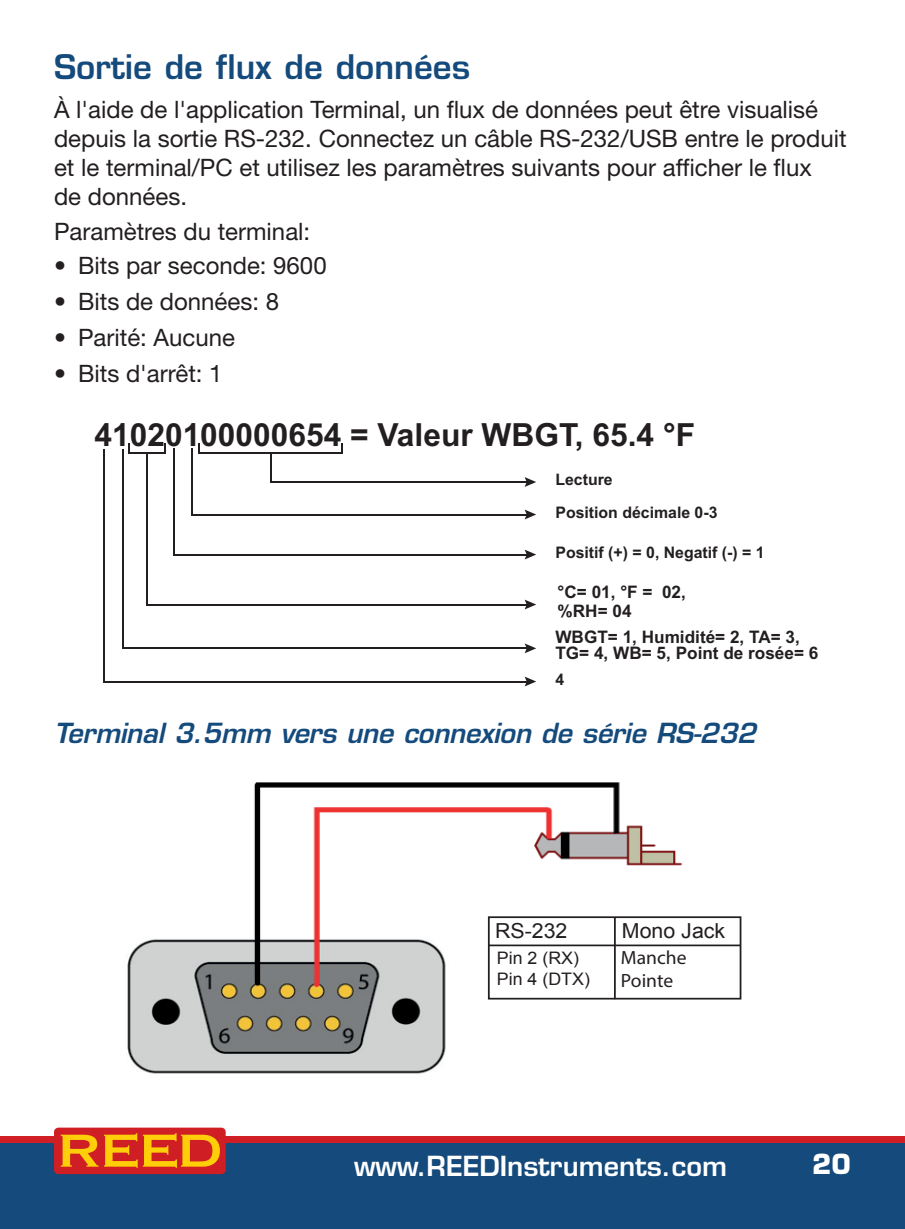
<style>
.page{position:relative;width:905px;height:1229px;background:#fff}
.page>*{position:absolute;margin:0;border:0;box-sizing:border-box;transform-origin:0 0}
.t1{font:600 33px "Eurostile LT Std";color:#144a7c}
.t2{font:700 31.8px "Arial";color:#231f20}
.t3{font:italic 600 27px "Eurostile LT Std";letter-spacing:-.01em;color:#144a7c}
.t4{font:600 27px "Eurostile LT Std";color:#fff}
.t5{font:700 27px "Eurostile LT Std";color:#fff}
.t6{font:24px/28.8px "Helvetica Neue LT Std";color:#231f20}
.t7{font:20.7px "Arial";color:#231f20}
.t8{font:19.2px/22.8px "Myriad Pro";color:#231f20}
.t9{font:700 17.1px/32.4px "Arial";color:#231f20}
.t10{font:17.1px/20.7px "Arial";color:#231f20}
.t11{font:700 15.9px/32.4px "Arial";color:#231f20}
</style>
<div class="page">
<div style="left:0;top:1137px;width:904px;height:91px;background:#144a7c"></div>
<div style="left:0;top:1136px;width:904px;height:6px;background:#d01e25"></div>
<div style="left:54px;top:1127px;width:172px;height:47px;background:#d01e25;border-radius:4px"></div>
<svg style="left:61px;top:1133px;width:159px;height:34px"></svg>
<hr style="left:199px;top:452px;width:143px;height:1px;background:#231f20">
<hr style="left:129px;top:452px;width:36px;height:1px;background:#231f20">
<svg style="left:270px;top:453px;width:1px;height:28px"></svg>
<hr style="left:146px;top:453px;width:2px;height:151px;background:#231f20">
<hr style="left:191px;top:448px;width:2px;height:66px;background:#231f20">
<hr style="left:173px;top:448px;width:1px;height:106px;background:#231f20">
<hr style="left:123px;top:449px;width:1px;height:199px;background:#231f20">
<hr style="left:270px;top:481px;width:258px;height:1px;background:#231f20">
<svg style="left:524px;top:477px;width:12px;height:10px"></svg>
<hr style="left:191px;top:514px;width:337px;height:1px;background:#231f20">
<svg style="left:524px;top:509px;width:12px;height:10px"></svg>
<hr style="left:173px;top:554px;width:355px;height:1px;background:#231f20">
<svg style="left:524px;top:549px;width:12px;height:10px"></svg>
<hr style="left:146px;top:604px;width:382px;height:1px;background:#231f20">
<svg style="left:524px;top:599px;width:12px;height:10px"></svg>
<hr style="left:123px;top:647px;width:405px;height:2px;background:#231f20">
<svg style="left:524px;top:643px;width:12px;height:10px"></svg>
<hr style="left:103px;top:449px;width:2px;height:232px;background:#231f20">
<hr style="left:103px;top:681px;width:425px;height:1px;background:#231f20">
<svg style="left:524px;top:676px;width:12px;height:10px"></svg>
<img style="left:127px;top:782px;width:556px;height:292px">
<div style="left:485px;top:907px;width:266px;height:122px;background:#fff"></div>
<div style="left:488px;top:916px;width:253px;height:83px;border:2px solid #231f20"></div>
<hr style="left:614px;top:917px;width:1px;height:82px;background:#231f20">
<hr style="left:489px;top:944px;width:251px;height:2px;background:#231f20">
<h1 class="t1" style="left:54px;top:46px;width:417px">Sortie de flux de données</h1>
<p class="t6" style="left:54px;top:95px;width:794px">À l'aide de l'application Terminal, un flux de données peut être visualisé depuis la sortie RS-232. Connectez un câble RS-232/USB entre le produit et le terminal/PC et utilisez les paramètres suivants pour afficher le flux<br>de données.</p>
<p class="t6" style="left:54px;top:216px;width:258px">Paramètres du terminal:</p>
<p class="t6" style="left:54px;top:251px;width:274px">• Bits par seconde: 9600</p>
<p class="t6" style="left:54px;top:287px;width:226px">• Bits de données: 8</p>
<p class="t6" style="left:54px;top:323px;width:182px">• Parité: Aucune</p>
<p class="t6" style="left:54px;top:359px;width:170px">• Bits d'arrêt: 1</p>
<h2 class="t2" style="left:96px;top:75px;width:593px">41020100000654 = WBGT Value, 65.4 °F</h2>
<p class="t9" style="left:490px;top:126px;width:147px">Reading<br>Decimal Place 0-3</p>
<h2 class="t2" style="left:94px;top:414px;width:602px">41020100000654 = Valeur WBGT, 65.4 °F</h2>
<p class="t11" style="left:555px;top:464px;width:164px">Lecture<br>Position décimale 0-3</p>
<p class="t11" style="left:555px;top:537px;width:211px">Positif (+) = 0, Negatif (-) = 1</p>
<p class="t9" style="left:557px;top:583px;width:130px;line-height:18.6px">°C= 01, °F = 02, %RH= 04</p>
<p class="t9" style="left:555px;top:630px;width:264px;line-height:15.9px">WBGT= 1, Humidité= 2, TA= 3,<br>TG= 4, WB= 5, Point de rosée= 6</p>
<p class="t11" style="left:555px;top:664px;width:10px">4</p>
<p class="t3" style="left:54px;top:716px;width:703px">Terminal 3.5mm vers une connexion de série RS-232</p>
<p class="t7" style="left:495px;top:917px;width:74px">RS-232</p>
<p class="t7" style="left:622px;top:917px;width:105px">Mono Jack</p>
<p class="t10" style="left:497px;top:948px;width:94px">Pin 2 (RX)<br>Pin 4 (DTX)</p>
<p class="t10" style="left:621px;top:948px;width:56px">Sleeve<br>Tip</p>
<p class="t8" style="left:621px;top:946px;width:67px">Manche<br>Pointe</p>
<p class="t4" style="left:354px;top:1148px;width:374px">www.REEDInstruments.com</p>
<p class="t5" style="left:812px;top:1147px;width:40px">20</p>
</div>
